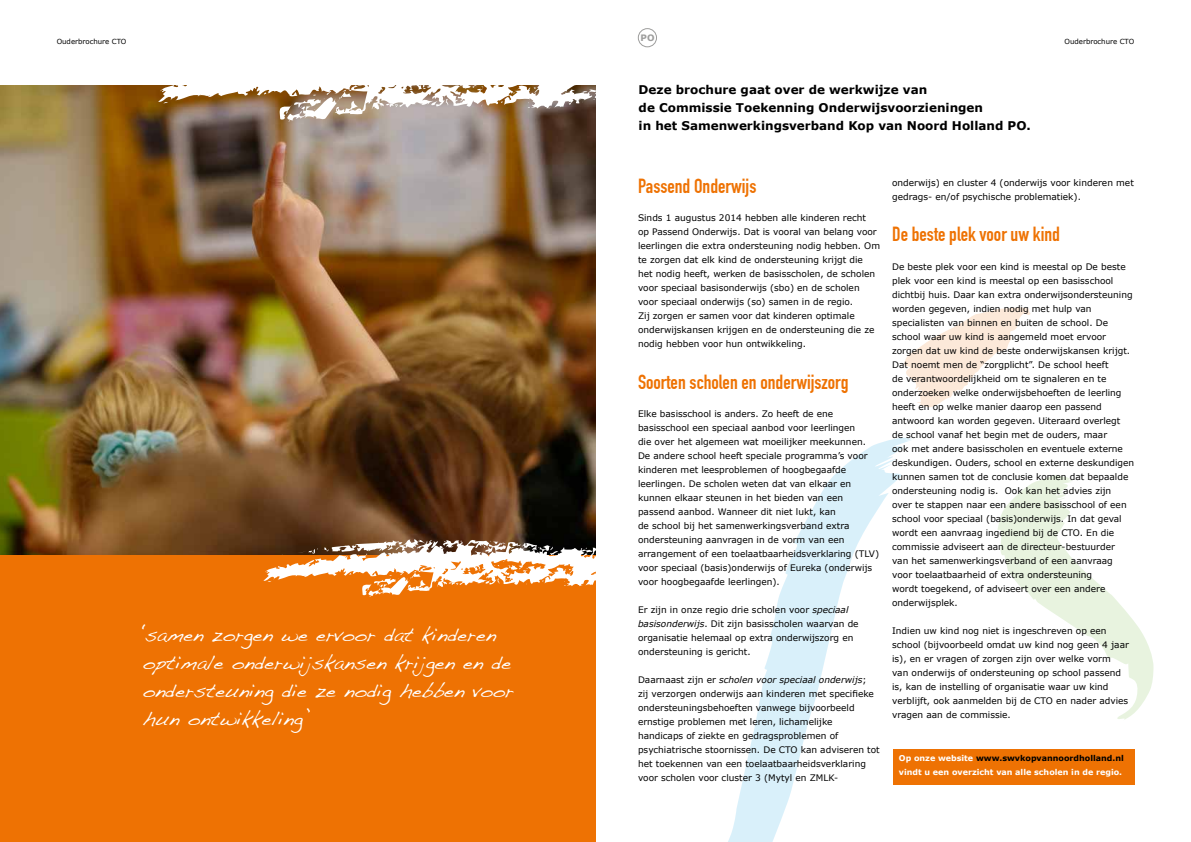
<style>
.page{position:relative;width:1191px;height:842px;background:#fff}
.page>*{position:absolute;margin:0;border:0;box-sizing:border-box;transform-origin:0 0}
.t1{font:20px "DIN Engschrift";color:#ee7203}
.t2{font:17px/28px "Dakota";color:#fff}
.t3{font:700 12px/18px "Verdana";color:#000}
.t4{font:9px/14px "Verdana";color:#000}
.t5{font:700 8.8px "Verdana";color:#9d9d9c}
.t6{font:700 8px/14px "Verdana";color:#fff}
.t7{font:7px "Verdana";color:#000}
.s1{font-style:italic}
.s2{color:#000}
</style>
<div class="page">
<svg style="left:904px;top:307px;width:126px;height:100px"></svg>
<svg style="left:728px;top:438px;width:184px;height:404px"></svg>
<svg style="left:998px;top:475px;width:155px;height:245px"></svg>
<div style="left:638px;top:28px;width:19px;height:19px;border:1px solid #9d9d9c;border-radius:50%"></div>
<div style="left:0;top:527px;width:595px;height:315px;background:#ee7203"></div>
<img style="left:0;top:85px;width:595px;height:469px">
<svg style="left:158px;top:85px;width:438px;height:36px"></svg>
<svg style="left:263px;top:537px;width:333px;height:60px"></svg>
<div style="left:893px;top:749px;width:241px;height:36px;background:#ee7203"></div>
<p class="t7" style="left:57px;top:37px;width:71px">Ouderbrochure CTO</p>
<p class="t5" style="left:640px;top:32px;width:15px">PO</p>
<p class="t7" style="left:1064px;top:37px;width:71px">Ouderbrochure CTO</p>
<h2 class="t2" style="left:143px;top:622px;width:372px">‘samen zorgen we ervoor dat kinderen optimale onderwijskansen krijgen en de ondersteuning die ze nodig hebben voor hun ontwikkeling’</h2>
<h3 class="t3" style="left:638px;top:81px;width:394px">Deze brochure gaat over de werkwijze van<br>de Commissie Toekenning Onderwijsvoorzieningen<br>in het Samenwerkingsverband Kop van Noord Holland PO.</h3>
<h1 class="t1" style="left:638px;top:174px;width:120px">Passend Onderwijs</h1>
<p class="t4" style="left:638px;top:211px;width:244px">Sinds 1 augustus 2014 hebben alle kinderen recht<br>op Passend Onderwijs. Dat is vooral van belang voor leerlingen die extra ondersteuning nodig hebben. Om te zorgen dat elk kind de ondersteuning krijgt die<br>het nodig heeft, werken de basisscholen, de scholen voor speciaal basisonderwijs (sbo) en de scholen voor speciaal onderwijs (so) samen in de regio.<br>Zij zorgen er samen voor dat kinderen optimale onderwijskansen krijgen en de ondersteuning die ze nodig hebben voor hun ontwikkeling.</p>
<h1 class="t1" style="left:638px;top:370px;width:212px">Soorten scholen en onderwijszorg</h1>
<p class="t4" style="left:638px;top:407px;width:242px">Elke basisschool is anders. Zo heeft de ene basisschool een speciaal aanbod voor leerlingen<br>die over het algemeen wat moeilijker meekunnen.<br>De andere school heeft speciale programma’s voor kinderen met leesproblemen of hoogbegaafde leerlingen. De scholen weten dat van elkaar en kunnen elkaar steunen in het bieden van een passend aanbod. Wanneer dit niet lukt, kan<br>de school bij het samenwerkingsverband extra ondersteuning aanvragen in de vorm van een arrangement of een toelaatbaarheidsverklaring (TLV) voor speciaal (basis)onderwijs of Eureka (onderwijs voor hoogbegaafde leerlingen).</p>
<p class="t4" style="left:638px;top:603px;width:222px">Er zijn in onze regio drie scholen voor <span class="s1">speciaal basisonderwijs</span>. Dit zijn basisscholen waarvan de organisatie helemaal op extra onderwijszorg en ondersteuning is gericht.</p>
<p class="t4" style="left:638px;top:673px;width:243px">Daarnaast zijn er <span class="s1">scholen voor speciaal onderwijs</span>;<br>zij verzorgen onderwijs aan kinderen met specifieke ondersteuningsbehoeften vanwege bijvoorbeeld ernstige problemen met leren, lichamelijke handicaps of ziekte en gedragsproblemen of psychiatrische stoornissen. De CTO kan adviseren tot het toekennen van een toelaatbaarheidsverklaring voor scholen voor cluster 3 (Mytyl en ZMLK-</p>
<p class="t4" style="left:892px;top:175px;width:243px">onderwijs) en cluster 4 (onderwijs voor kinderen met gedrags- en/of psychische problematiek).</p>
<h1 class="t1" style="left:892px;top:223px;width:169px">De beste plek voor uw kind</h1>
<p class="t4" style="left:892px;top:259px;width:244px">De beste plek voor een kind is meestal op De beste plek voor een kind is meestal op een basisschool dichtbij huis. Daar kan extra onderwijsondersteuning worden gegeven, indien nodig met hulp van specialisten van binnen en buiten de school. De school waar uw kind is aangemeld moet ervoor zorgen dat uw kind de beste onderwijskansen krijgt.<br>Dat noemt men de “zorgplicht”. De school heeft<br>de verantwoordelijkheid om te signaleren en te onderzoeken welke onderwijsbehoeften de leerling heeft en op welke manier daarop een passend antwoord kan worden gegeven. Uiteraard overlegt<br>de school vanaf het begin met de ouders, maar<br>ook met andere basisscholen en eventuele externe deskundigen. Ouders, school en externe deskundigen kunnen samen tot de conclusie komen dat bepaalde ondersteuning nodig is. Ook kan het advies zijn<br>over te stappen naar een andere basisschool of een school voor speciaal (basis)onderwijs. In dat geval wordt een aanvraag ingediend bij de CTO. En die commissie adviseert aan de directeur-bestuurder<br>van het samenwerkingsverband of een aanvraag voor toelaatbaarheid of extra ondersteuning<br>wordt toegekend, of adviseert over een andere onderwijsplek.</p>
<p class="t4" style="left:892px;top:623px;width:238px">Indien uw kind nog niet is ingeschreven op een school (bijvoorbeeld omdat uw kind nog geen 4 jaar is), en er vragen of zorgen zijn over welke vorm van onderwijs of ondersteuning op school passend is, kan de instelling of organisatie waar uw kind verblijft, ook aanmelden bij de CTO en nader advies vragen aan de commissie.</p>
<p class="t6" style="left:899px;top:751px;width:226px">Op onze website <span class="s2">www.swvkopvannoordholland.nl </span>vindt u een overzicht van alle scholen in de regio.</p>
</div>
